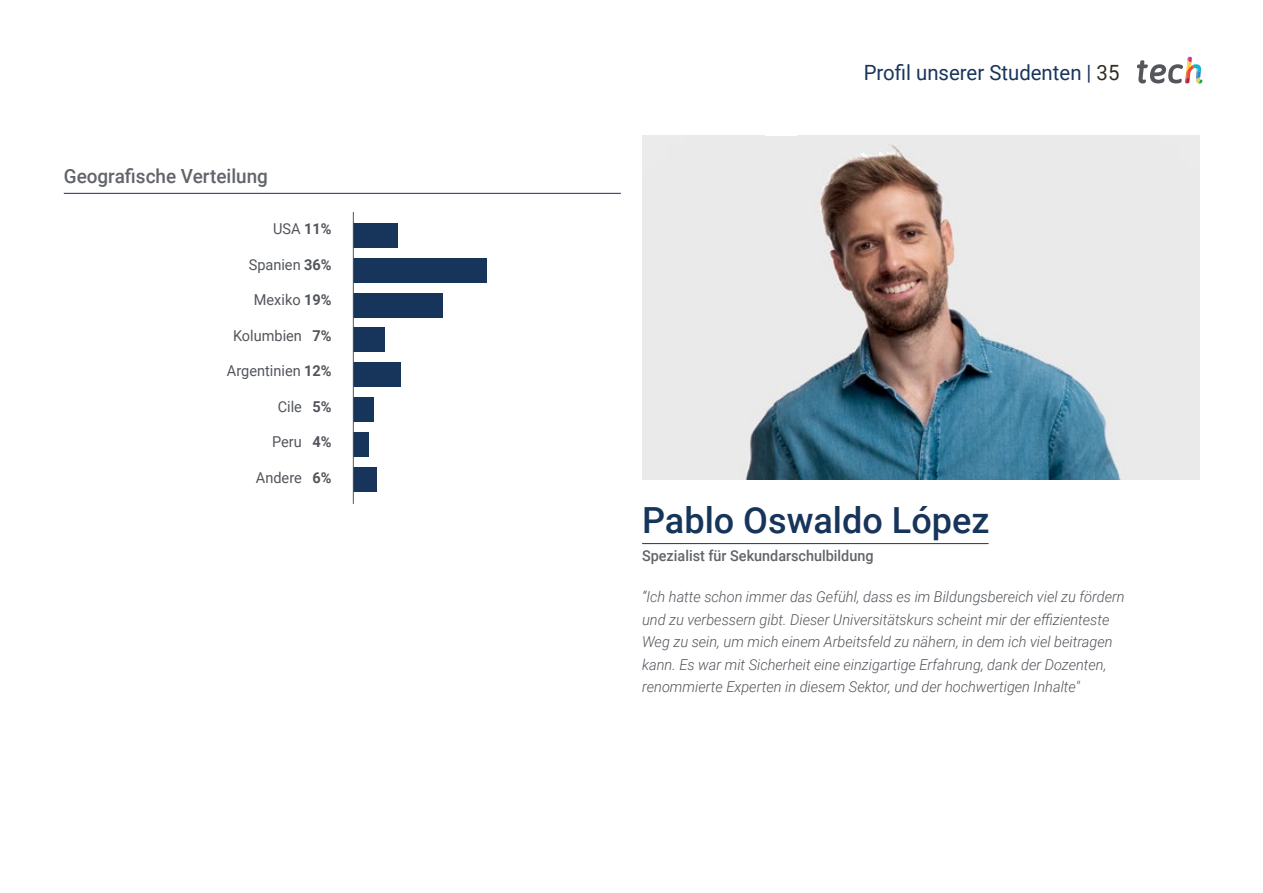
<style>
.page{position:relative;width:1263px;height:893px;background:#fff}
.page>*{position:absolute;margin:0;border:0;box-sizing:border-box;transform-origin:0 0}
.t1{font:500 36px "Roboto";color:#17355b}
.t2{font:21px "Roboto";color:#1a355c}
.t3{font:500 19.5px "Roboto";color:#61646a}
.t4{font:italic 300 15px/22.5px "Roboto";color:#52555b}
.t5{font:15px "Roboto";color:#52555b}
.t6{font:500 15px "Roboto";color:#61646a;scale:.96 1}
.s1{font-weight:700}
.s2{color:#312e20}
</style>
<div class="page">
<img style="left:642px;top:136px;width:557px;height:343px">
<hr style="left:642px;top:543px;width:346px;height:1px;background:#17355b">
<hr style="left:64px;top:193px;width:557px;height:1px;background:#17355b">
<div style="left:353px;top:223px;width:45px;height:25px;background:#17355b"></div>
<div style="left:353px;top:397px;width:21px;height:25px;background:#17355b"></div>
<div style="left:353px;top:258px;width:134px;height:25px;background:#17355b"></div>
<div style="left:353px;top:432px;width:16px;height:25px;background:#17355b"></div>
<div style="left:353px;top:293px;width:90px;height:24px;background:#17355b"></div>
<div style="left:353px;top:467px;width:24px;height:24px;background:#17355b"></div>
<div style="left:353px;top:327px;width:32px;height:25px;background:#17355b"></div>
<div style="left:353px;top:362px;width:48px;height:25px;background:#17355b"></div>
<hr style="left:353px;top:212px;width:1px;height:292px;background:#52555b">
<svg style="left:1137px;top:57px;width:65px;height:27px"></svg>
<h3 class="t3" style="left:64px;top:162px;width:206px">Geografische Verteilung</h3>
<p class="t5" style="left:273px;top:218px;width:60px">USA <span class="s1">11%</span></p>
<p class="t5" style="left:249px;top:254px;width:84px">Spanien <span class="s1">36%</span></p>
<p class="t5" style="left:254px;top:289px;width:79px">Mexiko <span class="s1">19%</span></p>
<p class="t5" style="left:233px;top:325px;width:100px">Kolumbien <span class="s1">7%</span></p>
<p class="t5" style="left:227px;top:360px;width:106px">Argentinien <span class="s1">12%</span></p>
<p class="t5" style="left:278px;top:396px;width:55px">Cile <span class="s1">5%</span></p>
<p class="t5" style="left:272px;top:431px;width:61px">Peru <span class="s1">4%</span></p>
<p class="t5" style="left:256px;top:467px;width:77px">Andere <span class="s1">6%</span></p>
<h2 class="t2" style="left:864px;top:57px;width:257px">Profil unserer Studenten | <span class="s2">35</span></h2>
<h1 class="t1" style="left:642px;top:495px;width:349px">Pablo Oswaldo López</h1>
<p class="t6" style="left:642px;top:545px;width:243px">Spezialist für Sekundarschulbildung</p>
<p class="t4" style="left:642px;top:585px;width:484px">“Ich hatte schon immer das Gefühl, dass es im Bildungsbereich viel zu fördern und zu verbessern gibt. Dieser Universitätskurs scheint mir der effizienteste Weg zu sein, um mich einem Arbeitsfeld zu nähern, in dem ich viel beitragen kann. Es war mit Sicherheit eine einzigartige Erfahrung, dank der Dozenten, renommierte Experten in diesem Sektor, und der hochwertigen Inhalte"</p>
</div>
